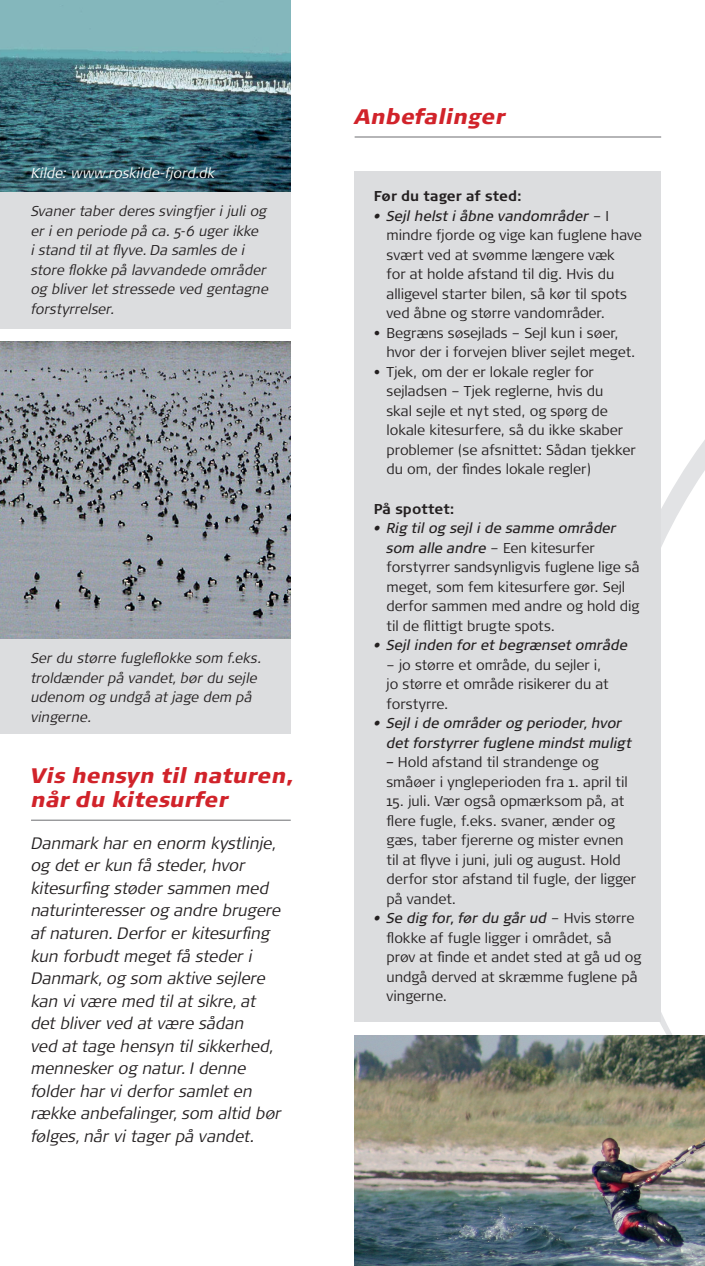
<style>
.page{position:relative;width:705px;height:1266px;background:#fff}
.page>*{position:absolute;margin:0;border:0;box-sizing:border-box;transform-origin:0 0}
.t1{font:italic 900 21px/24px "Signa OT";color:#d1232a}
.t2{font:italic 300 16.5px/22.5px "Signa OT";letter-spacing:-.01em;color:#231f20}
.t3{font:300 14.25px/19.5px "Signa OT";color:#231f20}
.t4{font:italic 300 14.25px/19.5px "Signa OT";letter-spacing:-.005em;color:#231f20}
.t5{font:italic 14.25px/19.5px "Signa OT";letter-spacing:-.005em;color:#231f20}
.t6{font:italic 300 14.25px "Signa OT";letter-spacing:-.005em;color:#fff}
.t7{font:700 14.25px "Signa OT";color:#231f20}
.s1{font-weight:400;font-style:italic}
</style>
<div class="page">
<svg style="left:660px;top:424px;width:44px;height:610px"></svg>
<img style="left:0;top:0;width:290px;height:193px">
<img style="left:0;top:341px;width:290px;height:298px">
<hr style="left:354px;top:137px;width:306px;height:1px;background:#6c6d70">
<img style="left:354px;top:1034px;width:350px;height:231px">
<div style="left:0;top:193px;width:290px;height:136px;background:#dcdddf"></div>
<div style="left:0;top:639px;width:290px;height:95px;background:#dcdddf"></div>
<hr style="left:31px;top:819px;width:259px;height:1px;background:#6c6d70">
<div style="left:354px;top:171px;width:306px;height:851px;background:#dcdddf"></div>
<p class="t6" style="left:31px;top:165px;width:185px">Kilde: www.roskilde-fjord.dk</p>
<p class="t4" style="left:31px;top:202px;width:239px">Svaner taber deres svingfjer i juli og er i en periode på ca. 5-6 uger ikke<br>i stand til at flyve. Da samles de i store flokke på lavvandede områder og bliver let stressede ved gentagne forstyrrelser.</p>
<p class="t4" style="left:31px;top:648px;width:231px">Ser du større fugleflokke som f.eks. troldænder på vandet, bør du sejle udenom og undgå at jage dem på vingerne.</p>
<h1 class="t1" style="left:31px;top:763px;width:264px">Vis hensyn til naturen, når du kitesurfer</h1>
<p class="t2" style="left:31px;top:832px;width:252px">Danmark har en enorm kystlinje, og det er kun få steder, hvor kitesurfing støder sammen med naturinteresser og andre brugere af naturen. Derfor er kitesurfing kun forbudt meget få steder i<br>Danmark, og som aktive sejlere kan vi være med til at sikre, at det bliver ved at være sådan<br>ved at tage hensyn til sikkerhed, mennesker og natur. I denne folder har vi derfor samlet en række anbefalinger, som altid bør følges, når vi tager på vandet.</p>
<h1 class="t1" style="left:354px;top:104px;width:152px">Anbefalinger</h1>
<p class="t7" style="left:373px;top:188px;width:149px">Før du tager af sted:</p>
<p class="t3" style="left:386px;top:206px;width:257px;text-indent:-13px"><span class="s1">• Sejl helst i åbne vandområder</span> – I mindre fjorde og vige kan fuglene have svært ved at svømme længere væk<br>for at holde afstand til dig. Hvis du alligevel starter bilen, så kør til spots ved åbne og større vandområder.</p>
<p class="t3" style="left:386px;top:323px;width:250px;text-indent:-13px">• Begræns søsejlads – Sejl kun i søer, hvor der i forvejen bliver sejlet meget.</p>
<p class="t3" style="left:386px;top:362px;width:250px;text-indent:-13px">• Tjek, om der er lokale regler for sejladsen – Tjek reglerne, hvis du<br>skal sejle et nyt sted, og spørg de lokale kitesurfere, så du ikke skaber problemer (se afsnittet: Sådan tjekker du om, der findes lokale regler)</p>
<p class="t7" style="left:373px;top:500px;width:82px">På spottet:</p>
<p class="t3" style="left:386px;top:518px;width:254px;text-indent:-13px"><span class="s1">• Rig til og sejl i de samme områder som alle andre</span> – Een kitesurfer forstyrrer sandsynligvis fuglene lige så meget, som fem kitesurfere gør. Sejl derfor sammen med andre og hold dig til de flittigt brugte spots.</p>
<p class="t5" style="left:373px;top:635px;width:255px">• Sejl inden for et begrænset område</p>
<p class="t3" style="left:386px;top:655px;width:223px">– jo større et område, du sejler i, jo større et område risikerer du at forstyrre.</p>
<p class="t5" style="left:386px;top:713px;width:246px;text-indent:-13px">• Sejl i de områder og perioder, hvor det forstyrrer fuglene mindst muligt</p>
<p class="t3" style="left:386px;top:752px;width:242px"><span class="s1">–</span> Hold afstand til strandenge og småøer i yngleperioden fra 1. april til</p>
<p class="t3" style="left:386px;top:791px;width:251px">15. juli. Vær også opmærksom på, at flere fugle, f.eks. svaner, ænder og gæs, taber fjererne og mister evnen til at flyve i juni, juli og august. Hold derfor stor afstand til fugle, der ligger på vandet.</p>
<p class="t3" style="left:386px;top:908px;width:256px;text-indent:-13px"><span class="s1">• Se dig for, før du går ud</span> – Hvis større flokke af fugle ligger i området, så prøv at finde et andet sted at gå ud og undgå derved at skræmme fuglene på vingerne.</p>
</div>
